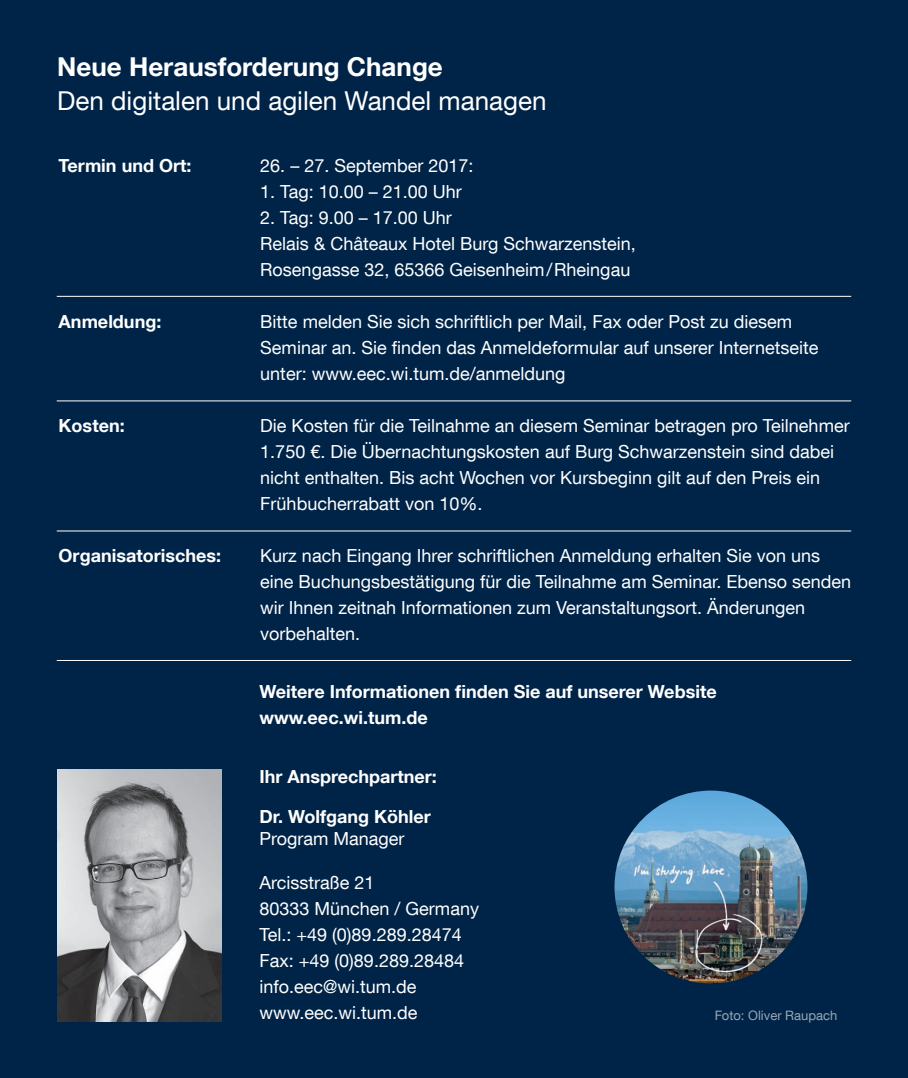
<style>
.page{position:relative;width:908px;height:1078px;background:#fff}
.page>*{position:absolute;margin:0;border:0;box-sizing:border-box;transform-origin:0 0}
.Titel_13_weiß{font:26px "TUM Neue Helvetica";color:#fff}
.Titel_13_weiß-2{font:700 26px "TUM Neue Helvetica";color:#fff}
.Grundtext_-_9pt{font:18px/26px "TUM Neue Helvetica";color:#fff}
.Grundtext_-_9pt-2{font:700 18px/26px "TUM Neue Helvetica";color:#fff}
.Überschrift_2_-_9pt{font:700 18px "TUM Neue Helvetica";color:#fff}
.t1{font:13px "TUM Neue Helvetica";color:#fff}
</style>
<div class="page">
<div style="left:0;top:0;width:907px;height:1077px;background:#002447"></div>
<img style="left:57px;top:769px;width:164px;height:251px">
<img style="left:614px;top:790px;width:193px;height:193px;border-radius:96px">
<hr style="left:57px;top:296px;width:793px;height:1px;background:#fff">
<hr style="left:57px;top:400px;width:793px;height:1px;background:#fff">
<hr style="left:57px;top:530px;width:793px;height:1px;background:#fff">
<hr style="left:57px;top:659px;width:793px;height:1px;background:#fff">
<p class="Titel_13_weiß-2" style="left:57px;top:50px;width:387px">Neue Herausforderung Change</p>
<p class="Titel_13_weiß" style="left:57px;top:85px;width:490px">Den digitalen und agilen Wandel managen</p>
<p class="Überschrift_2_-_9pt" style="left:59px;top:154px;width:134px">Termin und Ort:</p>
<p class="Überschrift_2_-_9pt" style="left:59px;top:310px;width:104px">Anmeldung:</p>
<p class="Überschrift_2_-_9pt" style="left:59px;top:414px;width:68px">Kosten:</p>
<p class="Überschrift_2_-_9pt" style="left:59px;top:544px;width:164px">Organisatorisches:</p>
<p class="Grundtext_-_9pt" style="left:260px;top:152px;width:215px">26. – 27. September 2017:</p>
<p class="Grundtext_-_9pt" style="left:260px;top:178px;width:203px">1. Tag: 10.00 – 21.00 Uhr</p>
<p class="Grundtext_-_9pt" style="left:260px;top:204px;width:193px">2. Tag: 9.00 – 17.00 Uhr</p>
<p class="Grundtext_-_9pt" style="left:260px;top:230px;width:377px">Relais &amp; Châteaux Hotel Burg Schwarzenstein,<br>Rosengasse 32, 65366 Geisenheim/Rheingau</p>
<p class="Grundtext_-_9pt" style="left:260px;top:308px;width:559px">Bitte melden Sie sich schriftlich per Mail, Fax oder Post zu diesem<br>Seminar an. Sie finden das Anmeldeformular auf unserer Internetseite unter: www.eec.wi.tum.de/anmeldung</p>
<p class="Grundtext_-_9pt" style="left:260px;top:412px;width:590px">Die Kosten für die Teilnahme an diesem Seminar betragen pro Teilnehmer 1.750 €. Die Übernachtungskosten auf Burg Schwarzenstein sind dabei nicht enthalten. Bis acht Wochen vor Kursbeginn gilt auf den Preis ein Frühbucherrabatt von 10%.</p>
<p class="Grundtext_-_9pt" style="left:260px;top:542px;width:592px">Kurz nach Eingang Ihrer schriftlichen Anmeldung erhalten Sie von uns eine Buchungsbestätigung für die Teilnahme am Seminar. Ebenso senden wir Ihnen zeitnah Informationen zum Veranstaltungsort. Änderungen vorbehalten.</p>
<p class="Grundtext_-_9pt-2" style="left:259px;top:678px;width:458px">Weitere Informationen finden Sie auf unserer Website www.eec.wi.tum.de</p>
<p class="Grundtext_-_9pt-2" style="left:259px;top:762px;width:179px">Ihr Ansprechpartner:</p>
<p class="Grundtext_-_9pt-2" style="left:259px;top:802px;width:173px">Dr. Wolfgang Köhler</p>
<p class="Grundtext_-_9pt" style="left:259px;top:824px;width:147px">Program Manager</p>
<p class="Grundtext_-_9pt" style="left:259px;top:868px;width:117px">Arcisstraße 21</p>
<p class="Grundtext_-_9pt" style="left:259px;top:894px;width:221px">80333 München / Germany</p>
<p class="Grundtext_-_9pt" style="left:259px;top:920px;width:204px">Tel.: +49 (0)89.289.28474</p>
<p class="Grundtext_-_9pt" style="left:259px;top:946px;width:206px">Fax: +49 (0)89.289.28484</p>
<p class="Grundtext_-_9pt" style="left:259px;top:972px;width:159px">info.eec@wi.tum.de</p>
<p class="Grundtext_-_9pt" style="left:259px;top:998px;width:159px">www.eec.wi.tum.de</p>
<p class="t1" style="left:714px;top:1007px;width:124px">Foto: Oliver Raupach</p>
</div>
